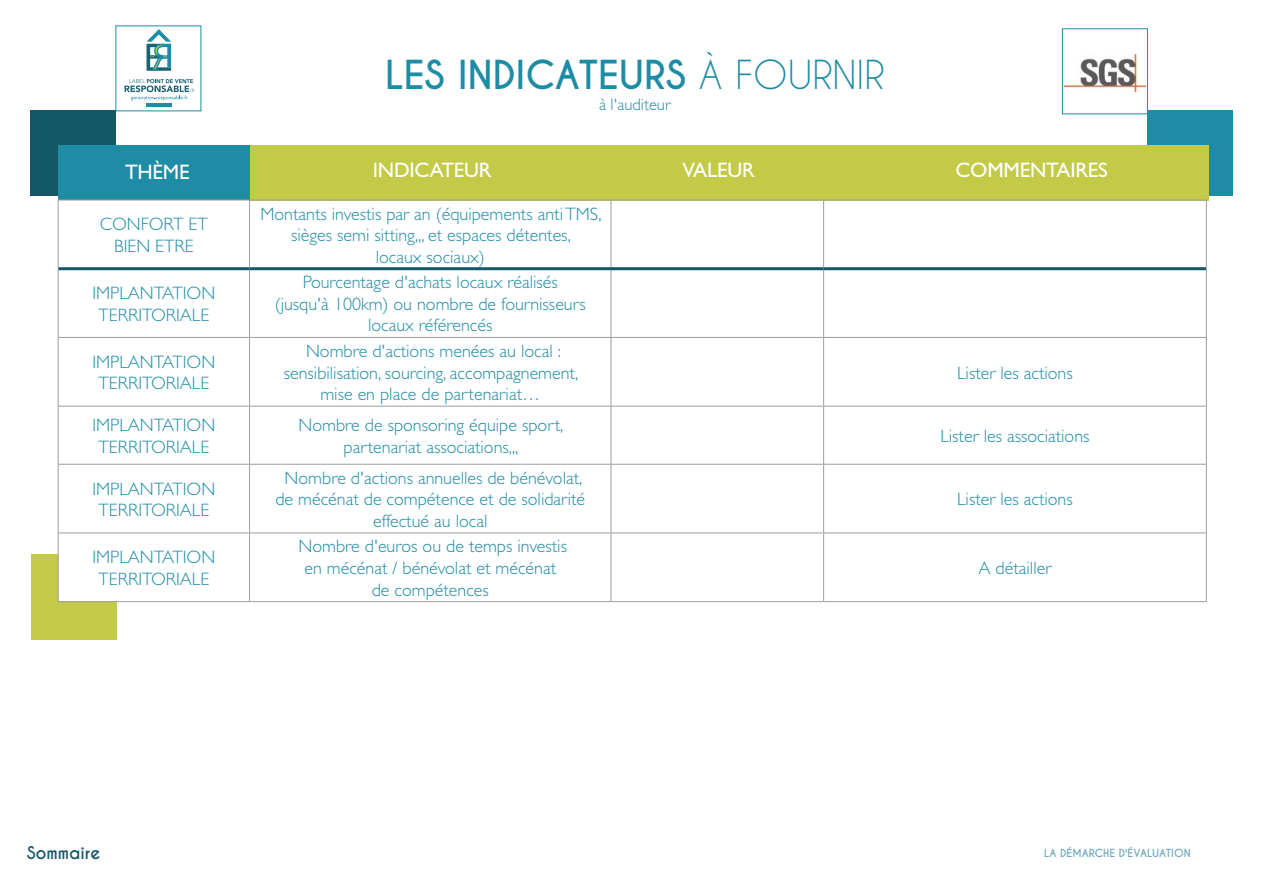
<style>
.page{position:relative;width:1263px;height:893px;background:#fff}
.page>*{position:absolute;margin:0;border:0;box-sizing:border-box;transform-origin:0 0}
.t1{font:700 37.5px "Caviar Dreams";color:#1f8ca5}
.t2{font:21px "Gill Sans";letter-spacing:-.01em;color:#fff}
.t3{font:300 18px/21.6px "Gill Sans";color:#1f8ca5;text-align:center}
.t4{font:300 16.5px "Gill Sans";color:#1f8ca5}
.t5{font:700 16.5px "Caviar Dreams";color:#145767}
.t6{font:700 10.5px "Caviar Dreams";color:#6fa6bb}
.s1{font-weight:400}
</style>
<div class="page">
<div style="left:31px;top:554px;width:85px;height:85px;background:#c3ca48"></div>
<div style="left:1148px;top:111px;width:85px;height:85px;background:#1f8ca5"></div>
<div style="left:30px;top:110px;width:85px;height:85px;background:#145767"></div>
<svg style="left:147px;top:29px;width:24px;height:42px"></svg>
<hr style="left:147px;top:104px;width:25px;height:3px;background:#1f8ca5">
<svg style="left:125px;top:79px;width:69px;height:22px"></svg>
<div style="left:250px;top:145px;width:959px;height:56px;background:#c3ca48"></div>
<div style="left:58px;top:145px;width:192px;height:56px;background:#1f8ca5"></div>
<img style="left:1065px;top:54px;width:80px;height:37px">
<div style="left:1062px;top:28px;width:86px;height:86px;border:1px solid #1f8ca5"></div>
<svg style="left:59px;top:270px;width:190px;height:331px"></svg>
<hr style="left:58px;top:269px;width:1px;height:68px;background:#9d9d9c">
<hr style="left:249px;top:270px;width:1px;height:67px;background:#9d9d9c">
<hr style="left:611px;top:270px;width:1px;height:67px;background:#9d9d9c">
<hr style="left:823px;top:270px;width:1px;height:67px;background:#9d9d9c">
<hr style="left:1206px;top:269px;width:1px;height:68px;background:#9d9d9c">
<hr style="left:58px;top:337px;width:192px;height:1px;background:#9d9d9c">
<hr style="left:250px;top:337px;width:361px;height:1px;background:#9d9d9c">
<hr style="left:611px;top:337px;width:213px;height:1px;background:#9d9d9c">
<hr style="left:824px;top:337px;width:383px;height:1px;background:#9d9d9c">
<hr style="left:58px;top:200px;width:192px;height:1px;background:#9d9d9c">
<hr style="left:58px;top:200px;width:1px;height:69px;background:#9d9d9c">
<hr style="left:250px;top:200px;width:361px;height:1px;background:#9d9d9c">
<hr style="left:249px;top:200px;width:1px;height:67px;background:#9d9d9c">
<hr style="left:611px;top:200px;width:213px;height:1px;background:#9d9d9c">
<hr style="left:611px;top:200px;width:1px;height:67px;background:#9d9d9c">
<hr style="left:824px;top:200px;width:383px;height:1px;background:#9d9d9c">
<hr style="left:823px;top:200px;width:1px;height:67px;background:#9d9d9c">
<hr style="left:1206px;top:200px;width:1px;height:69px;background:#9d9d9c">
<hr style="left:59px;top:267px;width:191px;height:3px;background:#145767">
<hr style="left:250px;top:267px;width:361px;height:3px;background:#145767">
<hr style="left:611px;top:267px;width:213px;height:3px;background:#145767">
<hr style="left:824px;top:267px;width:382px;height:3px;background:#145767">
<hr style="left:58px;top:406px;width:1px;height:58px;background:#9d9d9c">
<hr style="left:58px;top:464px;width:192px;height:1px;background:#9d9d9c">
<hr style="left:58px;top:465px;width:1px;height:68px;background:#9d9d9c">
<hr style="left:58px;top:533px;width:192px;height:1px;background:#9d9d9c">
<hr style="left:58px;top:533px;width:1px;height:68px;background:#9d9d9c">
<hr style="left:58px;top:601px;width:192px;height:1px;background:#9d9d9c">
<hr style="left:249px;top:406px;width:1px;height:58px;background:#9d9d9c">
<hr style="left:250px;top:464px;width:361px;height:1px;background:#9d9d9c">
<hr style="left:249px;top:465px;width:1px;height:68px;background:#9d9d9c">
<hr style="left:611px;top:464px;width:213px;height:1px;background:#9d9d9c">
<hr style="left:824px;top:464px;width:383px;height:1px;background:#9d9d9c">
<hr style="left:250px;top:533px;width:361px;height:1px;background:#9d9d9c">
<hr style="left:249px;top:533px;width:1px;height:68px;background:#9d9d9c">
<hr style="left:611px;top:533px;width:213px;height:1px;background:#9d9d9c">
<hr style="left:824px;top:533px;width:383px;height:1px;background:#9d9d9c">
<hr style="left:250px;top:601px;width:361px;height:1px;background:#9d9d9c">
<hr style="left:611px;top:601px;width:213px;height:1px;background:#9d9d9c">
<hr style="left:824px;top:601px;width:383px;height:1px;background:#9d9d9c">
<hr style="left:611px;top:406px;width:1px;height:58px;background:#9d9d9c">
<hr style="left:823px;top:406px;width:1px;height:58px;background:#9d9d9c">
<hr style="left:1206px;top:406px;width:1px;height:58px;background:#9d9d9c">
<hr style="left:611px;top:465px;width:1px;height:68px;background:#9d9d9c">
<hr style="left:823px;top:465px;width:1px;height:68px;background:#9d9d9c">
<hr style="left:1206px;top:465px;width:1px;height:68px;background:#9d9d9c">
<hr style="left:611px;top:533px;width:1px;height:68px;background:#9d9d9c">
<hr style="left:823px;top:533px;width:1px;height:68px;background:#9d9d9c">
<hr style="left:1206px;top:533px;width:1px;height:68px;background:#9d9d9c">
<hr style="left:58px;top:338px;width:1px;height:68px;background:#9d9d9c">
<hr style="left:249px;top:338px;width:1px;height:68px;background:#9d9d9c">
<hr style="left:611px;top:338px;width:1px;height:68px;background:#9d9d9c">
<hr style="left:823px;top:338px;width:1px;height:68px;background:#9d9d9c">
<hr style="left:1206px;top:338px;width:1px;height:68px;background:#9d9d9c">
<hr style="left:58px;top:406px;width:192px;height:1px;background:#9d9d9c">
<hr style="left:250px;top:406px;width:361px;height:1px;background:#9d9d9c">
<hr style="left:611px;top:406px;width:213px;height:1px;background:#9d9d9c">
<hr style="left:824px;top:406px;width:383px;height:1px;background:#9d9d9c">
<h1 class="t1" style="left:385px;top:52px;width:501px">LES INDICATEURS <span class="s1">À FOURNIR</span></h1>
<p class="t4" style="left:599px;top:95px;width:73px">à l'auditeur</p>
<p class="t2" style="left:125px;top:160px;width:66px">THÈME</p>
<p class="t2" style="left:373px;top:158px;width:120px">INDICATEUR</p>
<p class="t2" style="left:682px;top:158px;width:74px">VALEUR</p>
<p class="t2" style="left:955px;top:158px;width:154px">COMMENTAIRES</p>
<p class="t3" style="left:100px;top:214px;width:109px">CONFORT ET<br>BIEN ETRE</p>
<p class="t3" style="left:260px;top:203px;width:343px">Montants investis par an (équipements anti TMS, sièges semi sitting,,, et espaces détentes,<br>locaux sociaux)</p>
<p class="t3" style="left:92px;top:282px;width:124px">IMPLANTATION<br>TERRITORIALE</p>
<p class="t3" style="left:275px;top:272px;width:313px">Pourcentage d'achats locaux réalisés (jusqu'à 100km) ou nombre de fournisseurs locaux référencés</p>
<p class="t3" style="left:92px;top:351px;width:124px">IMPLANTATION<br>TERRITORIALE</p>
<p class="t3" style="left:284px;top:340px;width:296px">Nombre d'actions menées au local : sensibilisation, sourcing, accompagnement, mise en place de partenariat…</p>
<p class="t3" style="left:957px;top:362px;width:117px">Lister les actions</p>
<p class="t3" style="left:92px;top:414px;width:124px">IMPLANTATION<br>TERRITORIALE</p>
<p class="t3" style="left:299px;top:414px;width:266px">Nombre de sponsoring équipe sport, partenariat associations,,,</p>
<p class="t3" style="left:940px;top:425px;width:151px">Lister les associations</p>
<p class="t3" style="left:92px;top:478px;width:124px">IMPLANTATION<br>TERRITORIALE</p>
<p class="t3" style="left:275px;top:467px;width:311px">Nombre d'actions annuelles de bénévolat, de mécénat de compétence et de solidarité effectué au local</p>
<p class="t3" style="left:957px;top:489px;width:117px">Lister les actions</p>
<p class="t3" style="left:92px;top:547px;width:124px">IMPLANTATION<br>TERRITORIALE</p>
<p class="t3" style="left:299px;top:536px;width:270px">Nombre d'euros ou de temps investis en mécénat / bénévolat et mécénat de compétences</p>
<p class="t3" style="left:979px;top:557px;width:74px">A détailler</p>
<p class="t5" style="left:27px;top:843px;width:75px">Sommaire</p>
<p class="t6" style="left:1044px;top:846px;width:148px">LA DÉMARCHE D'ÉVALUATION</p>
</div>
